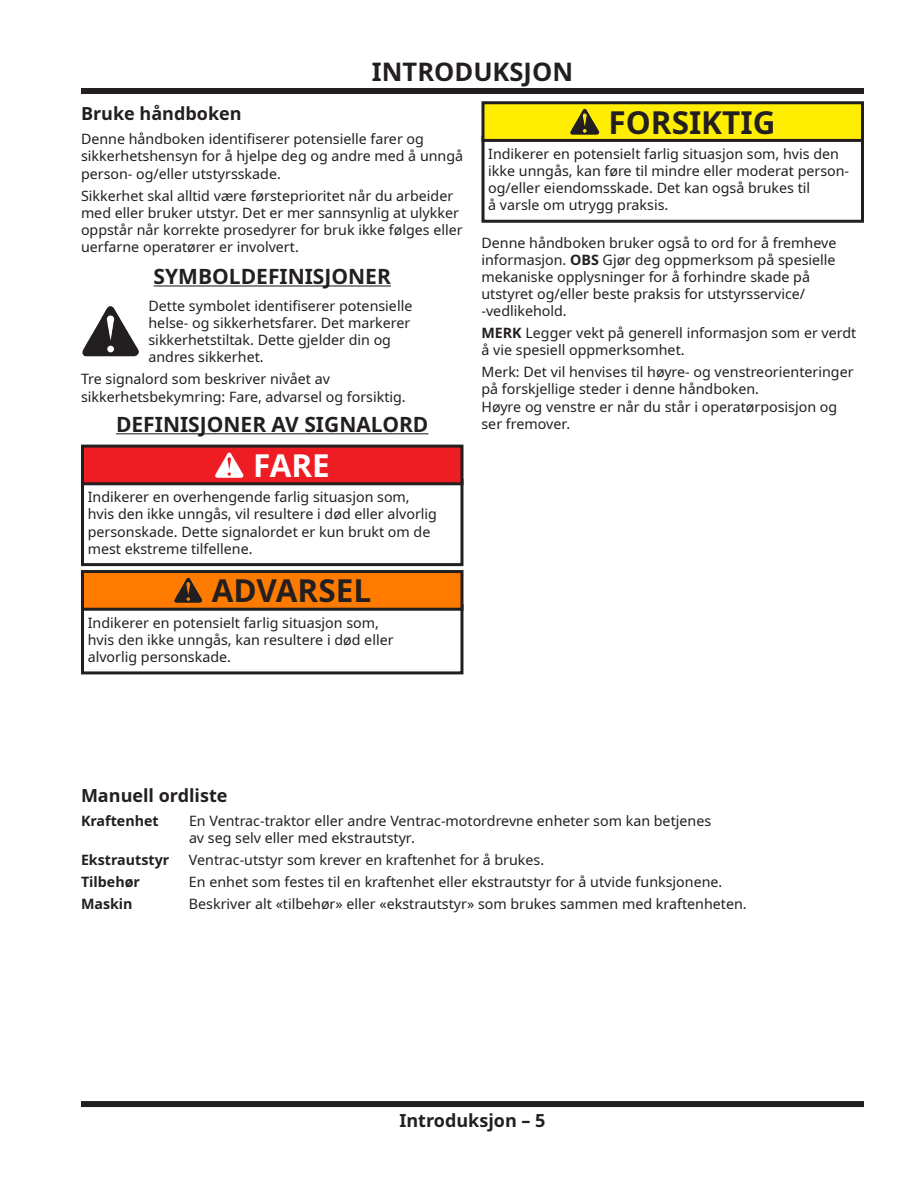
<style>
.page{position:relative;width:918px;height:1188px;background:#fff}
.page>*{position:absolute;margin:0;border:0;box-sizing:border-box;transform-origin:0 0}
.t1{font:700 31.5px "Noto Sans";color:#231f20}
.t2{font:700 31.5px "Noto Sans";color:#fff}
.t3{font:700 25.5px "Noto Sans";color:#231f20}
.t4{font:700 21px "Noto Sans";color:#231f20}
.t5{font:700 18px "Noto Sans";color:#231f20}
.t6{font:14.25px/17.1px "Noto Sans";color:#231f20}
.t7{font:700 14.25px "Noto Sans";color:#231f20}
.s1{font-weight:700}
</style>
<div class="page">
<div style="left:81px;top:88px;width:783px;height:6px;background:#231f20"></div>
<div style="left:81px;top:1101px;width:783px;height:6px;background:#231f20"></div>
<hr style="left:154px;top:285px;width:237px;height:2px;background:#231f20">
<hr style="left:116px;top:433px;width:312px;height:1px;background:#231f20">
<div style="left:81px;top:479px;width:382px;height:87px;border:3px solid #231f20"></div>
<div style="left:81px;top:604px;width:382px;height:70px;border:3px solid #231f20"></div>
<img style="left:82px;top:306px;width:57px;height:51px">
<div style="left:82px;top:446px;width:380px;height:38px;background:#ee1d23"></div>
<img style="left:215px;top:452px;width:29px;height:26px">
<div style="left:81px;top:445px;width:383px;height:40px;border:3px solid #231f20"></div>
<div style="left:82px;top:572px;width:380px;height:37px;background:#ff7b00"></div>
<img style="left:174px;top:577px;width:29px;height:26px">
<div style="left:81px;top:570px;width:383px;height:41px;border:3px solid #231f20"></div>
<div style="left:482px;top:136px;width:382px;height:87px;border:3px solid #231f20"></div>
<div style="left:483px;top:103px;width:380px;height:37px;background:#ffee01"></div>
<img style="left:570px;top:108px;width:30px;height:27px">
<div style="left:482px;top:101px;width:382px;height:41px;border:3px solid #231f20"></div>
<h2 class="t3" style="left:372px;top:54px;width:203px">INTRODUKSJON</h2>
<p class="t5" style="left:81px;top:101px;width:162px">Bruke håndboken</p>
<p class="t6" style="left:81px;top:131px;width:384px">Denne håndboken identifiserer potensielle farer og sikkerhetshensyn for å hjelpe deg og andre med å unngå person- og/eller utstyrsskade.</p>
<p class="t6" style="left:81px;top:187px;width:383px">Sikkerhet skal alltid være førsteprioritet når du arbeider med eller bruker utstyr. Det er mer sannsynlig at ulykker oppstår når korrekte prosedyrer for bruk ikke følges eller uerfarne operatører er involvert.</p>
<h3 class="t4" style="left:154px;top:261px;width:239px">SYMBOLDEFINISJONER</h3>
<p class="t6" style="left:148px;top:298px;width:265px">Dette symbolet identifiserer potensielle helse- og sikkerhetsfarer. Det markerer sikkerhetstiltak. Dette gjelder din og andres sikkerhet.</p>
<p class="t6" style="left:81px;top:371px;width:326px">Tre signalord som beskriver nivået av sikkerhetsbekymring: Fare, advarsel og forsiktig.</p>
<h3 class="t4" style="left:116px;top:409px;width:314px">DEFINISJONER AV SIGNALORD</h3>
<h1 class="t2" style="left:253px;top:443px;width:78px">FARE</h1>
<p class="t6" style="left:88px;top:489px;width:351px">Indikerer en overhengende farlig situasjon som, hvis den ikke unngås, vil resultere i død eller alvorlig personskade. Dette signalordet er kun brukt om de mest ekstreme tilfellene.</p>
<h1 class="t1" style="left:212px;top:569px;width:161px">ADVARSEL</h1>
<p class="t6" style="left:88px;top:614px;width:307px">Indikerer en potensielt farlig situasjon som, hvis den ikke unngås, kan resultere i død eller alvorlig personskade.</p>
<h1 class="t1" style="left:609px;top:100px;width:168px">FORSIKTIG</h1>
<p class="t6" style="left:488px;top:146px;width:362px">Indikerer en potensielt farlig situasjon som, hvis den ikke unngås, kan føre til mindre eller moderat person&shy;og/eller eiendomsskade. Det kan også brukes til<br>å varsle om utrygg praksis.</p>
<p class="t6" style="left:482px;top:234px;width:356px">Denne håndboken bruker også to ord for å fremheve informasjon. <span class="s1">OBS</span> Gjør deg oppmerksom på spesielle mekaniske opplysninger for å forhindre skade på utstyret og/eller beste praksis for utstyrsservice/ -vedlikehold.</p>
<p class="t6" style="left:482px;top:325px;width:376px"><span class="s1">MERK</span> Legger vekt på generell informasjon som er verdt å vie spesiell oppmerksomhet.</p>
<p class="t6" style="left:482px;top:364px;width:374px">Merk: Det vil henvises til høyre- og venstreorienteringer på forskjellige steder i denne håndboken.<br>Høyre og venstre er når du står i operatørposisjon og ser fremover.</p>
<p class="t5" style="left:81px;top:783px;width:148px">Manuell ordliste</p>
<p class="t7" style="left:81px;top:811px;width:79px">Kraftenhet</p>
<p class="t6" style="left:189px;top:813px;width:524px">En Ventrac-traktor eller andre Ventrac-motordrevne enheter som kan betjenes av seg selv eller med ekstrautstyr.</p>
<p class="t7" style="left:81px;top:850px;width:90px">Ekstrautstyr</p>
<p class="t6" style="left:189px;top:852px;width:357px">Ventrac-utstyr som krever en kraftenhet for å brukes.</p>
<p class="t7" style="left:81px;top:872px;width:61px">Tilbehør</p>
<p class="t6" style="left:189px;top:874px;width:535px">En enhet som festes til en kraftenhet eller ekstrautstyr for å utvide funksjonene.</p>
<p class="t7" style="left:81px;top:894px;width:53px">Maskin</p>
<p class="t6" style="left:189px;top:896px;width:559px">Beskriver alt «tilbehør» eller «ekstrautstyr» som brukes sammen med kraftenheten.</p>
<p class="t5" style="left:399px;top:1108px;width:148px">Introduksjon – 5</p>
</div>
